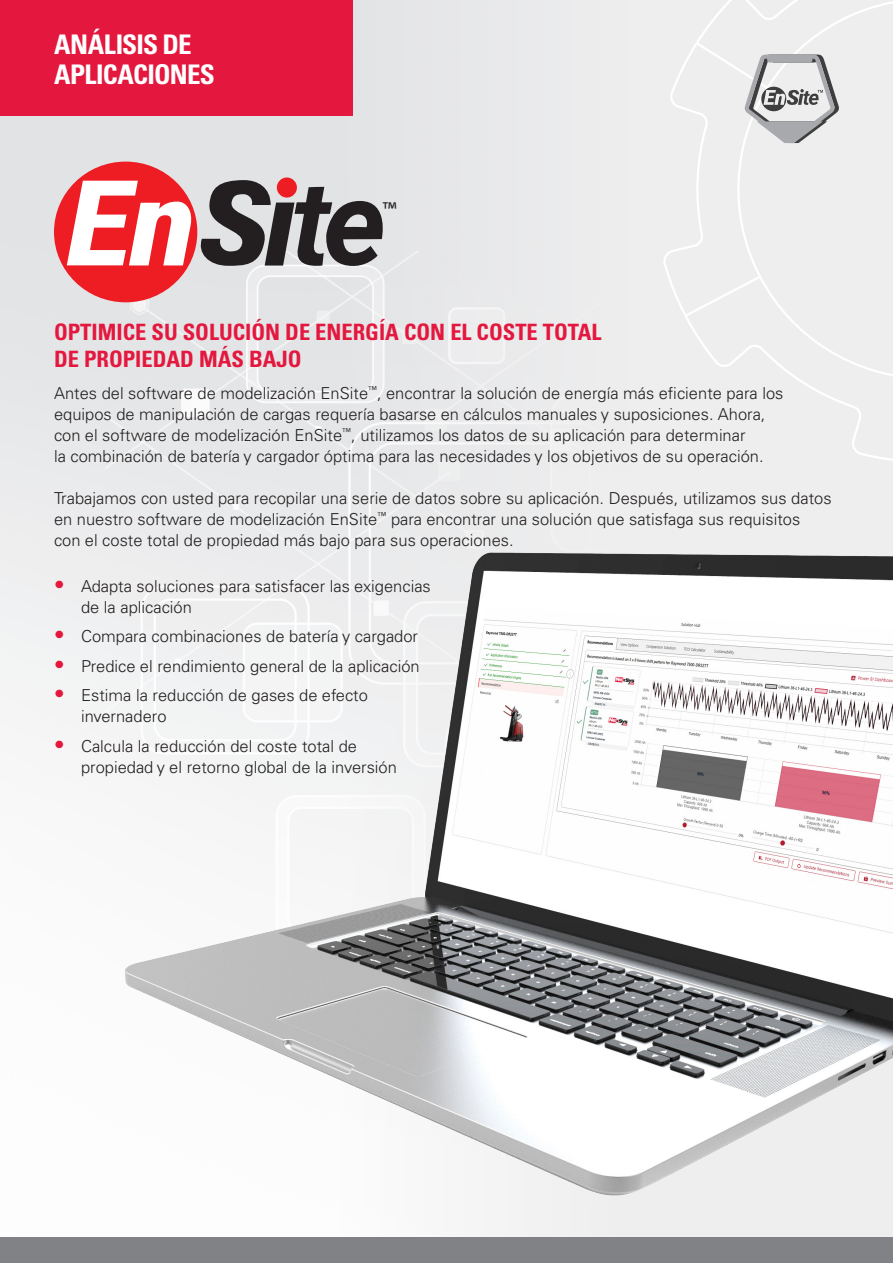
<style>
.page{position:relative;width:893px;height:1263px;background:#eeeeef}
.page>*{position:absolute;margin:0;border:0;box-sizing:border-box;transform-origin:0 0}
.t1{font:700 condensed 27px/30px "Univers LT Pro";letter-spacing:-.025em;color:#fff}
.t2{font:23.4px "Myriad Pro";color:#231f20}
.Chargers_Sub_Heading{font:700 condensed 22.5px/27px "Univers LT Pro";color:#e4183e}
.t3{font:300 16.5px/21px "Univers LT Pro 45";color:#231f20}
.s1{font-size:21px;color:#e4183e}
</style>
<div class="page">
<div style="left:54px;top:162px;width:143px;height:140px;background:#ee1d23;border-radius:50%"></div>
<svg style="left:67px;top:180px;width:316px;height:87px"></svg>
<div style="left:277px;top:177px;width:20px;height:21px;background:#ee1d23;border-radius:50%"></div>
<svg style="left:664px;top:0;width:229px;height:461px"></svg>
<div style="left:0;top:0;width:353px;height:116px;background:#e4183e"></div>
<div style="left:0;top:1238px;width:893px;height:25px;background:#808285"></div>
<img style="left:89px;top:503px;width:804px;height:735px">
<p class="t1" style="left:54px;top:29px;width:162px">ANÁLISIS DE<br>APLICACIONES</p>
<p class="t2" style="left:382px;top:196px;width:16px">™</p>
<p class="Chargers_Sub_Heading" style="left:54px;top:318px;width:549px">OPTIMICE SU SOLUCIÓN DE ENERGÍA CON EL COSTE TOTAL<br>DE PROPIEDAD MÁS BAJO</p>
<p class="t3" style="left:54px;top:382px;width:731px">Antes del software de modelización EnSite<sup>™</sup>, encontrar la solución de energía más eficiente para los equipos de manipulación de cargas requería basarse en cálculos manuales y suposiciones. Ahora, con el software de modelización EnSite<sup>™</sup>, utilizamos los datos de su aplicación para determinar<br>la combinación de batería y cargador óptima para las necesidades y los objetivos de su operación.</p>
<p class="t3" style="left:54px;top:487px;width:779px">Trabajamos con usted para recopilar una serie de datos sobre su aplicación. Después, utilizamos sus datos en nuestro software de modelización EnSite<sup>™</sup> para encontrar una solución que satisfaga sus requisitos<br>con el coste total de propiedad más bajo para sus operaciones.</p>
<p class="t3" style="left:81px;top:575px;width:351px;text-indent:-27px"><span class="s1">•</span> Adapta soluciones para satisfacer las exigencias de la aplicación</p>
<p class="t3" style="left:54px;top:626px;width:366px"><span class="s1">•</span> Compara combinaciones de batería y cargador</p>
<p class="t3" style="left:54px;top:655px;width:367px"><span class="s1">•</span> Predice el rendimiento general de la aplicación</p>
<p class="t3" style="left:81px;top:685px;width:288px;text-indent:-27px"><span class="s1">•</span> Estima la reducción de gases de efecto invernadero</p>
<p class="t3" style="left:81px;top:735px;width:317px;text-indent:-27px"><span class="s1">•</span> Calcula la reducción del coste total de propiedad y el retorno global de la inversión</p>
</div>
